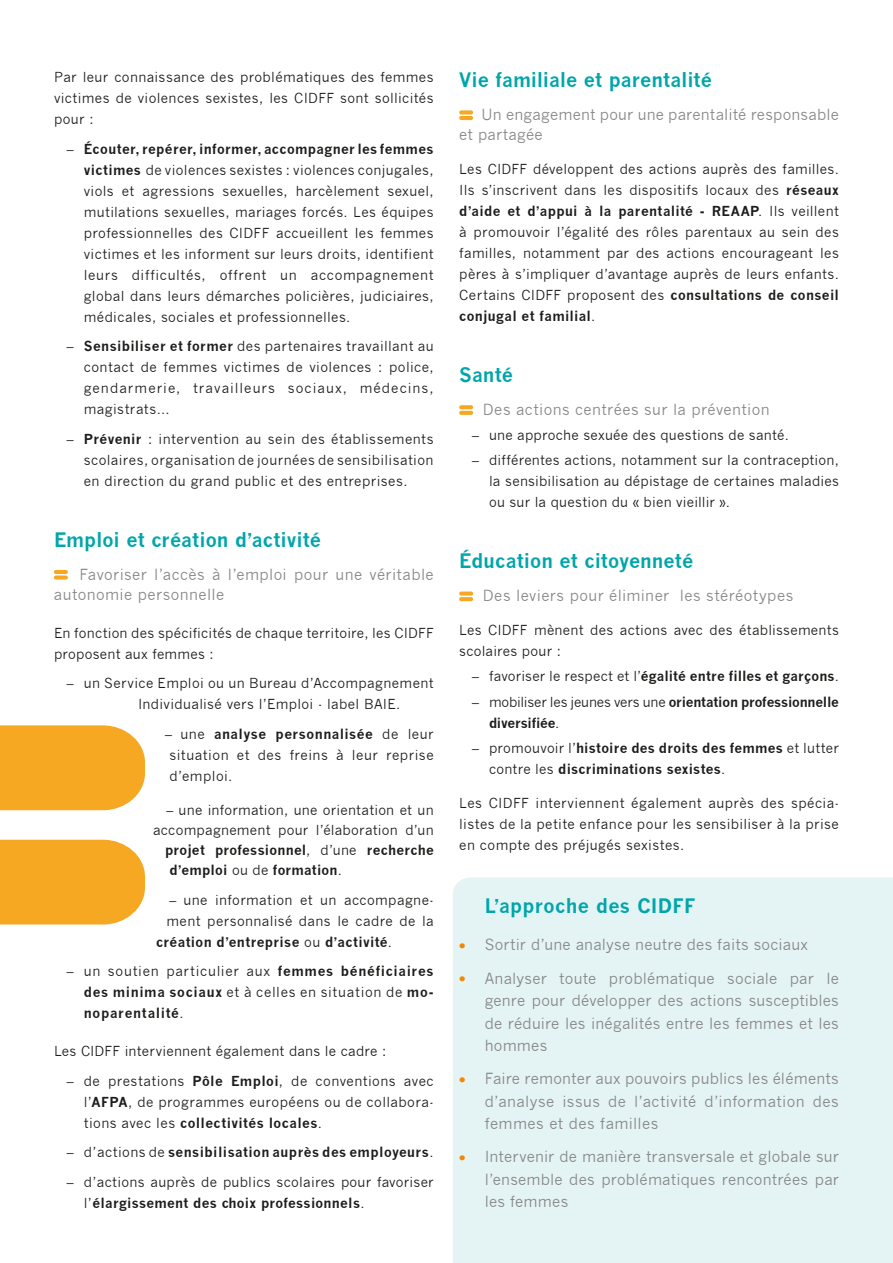
<style>
.page{position:relative;width:893px;height:1263px;background:#fff}
.page>*{position:absolute;margin:0;border:0;box-sizing:border-box;transform-origin:0 0}
.t1{font:700 19.5px "News Gothic";color:#00a6aa}
.t2{font:15px/22.5px "News Gothic";letter-spacing:.02em;color:#878787;text-align:justify}
.t3{font:13.5px/21px "News Gothic";letter-spacing:.025em;color:#1d1d1b;text-align:justify}
.t4{font:700 13.5px/21px "News Gothic";letter-spacing:.02em;color:#1d1d1b;text-align:justify}
.t5{font:700 13.5px/21px "News Gothic";letter-spacing:-.02em;color:#1d1d1b}
.s1{font-weight:700}
.s2{font-weight:400}
.s3{font-weight:700;font-size:18px;color:#f18805}
</style>
<div class="page">
<div style="left:453px;top:877px;width:440px;height:386px;background:#e4f3f4"></div>
<hr style="left:54px;top:570px;width:14px;height:4px;background:#f7a823;border-radius:2px">
<div style="left:54px;top:575px;width:14px;height:5px;background:#f7a823;border-radius:2px"></div>
<svg style="left:459px;top:110px;width:14px;height:4px"></svg>
<hr style="left:459px;top:116px;width:14px;height:4px;background:#f7a823;border-radius:2px">
<svg style="left:459px;top:405px;width:14px;height:4px"></svg>
<svg style="left:459px;top:411px;width:14px;height:4px"></svg>
<div style="left:459px;top:591px;width:14px;height:5px;background:#f7a823;border-radius:2px"></div>
<svg style="left:459px;top:597px;width:14px;height:4px"></svg>
<div style="left:0;top:725px;width:145px;height:85px;background:#f7a823"></div>
<div style="left:0;top:840px;width:145px;height:84px;background:#f7a823"></div>
<p class="t3" style="left:54px;top:67px;width:381px">Par leur connaissance des problématiques des femmes victimes de violences sexistes, les CIDFF sont sollicités pour :</p>
<p class="t3" style="left:84px;top:138px;width:351px;text-indent:-17px">– <span class="s1">Écouter, repérer, informer, accompagner les femmes victimes</span> de violences sexistes : violences conjugales, viols et agressions sexuelles, harcèlement sexuel, mutilations sexuelles, mariages forcés. Les équipes professionnelles des CIDFF accueillent les femmes victimes et les informent sur leurs droits, identifient leurs difficultés, offrent un accompagnement global dans leurs démarches policières, judiciaires, médicales, sociales et professionnelles.</p>
<p class="t3" style="left:84px;top:336px;width:351px;text-indent:-17px">– <span class="s1">Sensibiliser et former</span> des partenaires travaillant au contact de femmes victimes de violences : police, gendarmerie, travailleurs sociaux, médecins, magistrats...</p>
<p class="t3" style="left:84px;top:428px;width:351px;text-indent:-17px">– <span class="s1">Prévenir</span> : intervention au sein des établissements scolaires, organisation de journées de sensibilisation en direction du grand public et des entreprises.</p>
<h1 class="t1" style="left:54px;top:527px;width:268px">Emploi et création d’activité</h1>
<p class="t2" style="left:54px;top:564px;width:381px;line-height:20.2px;text-indent:25px">Favoriser l’accès à l’emploi pour une véritable autonomie personnelle</p>
<p class="t3" style="left:54px;top:622px;width:381px">En fonction des spécificités de chaque territoire, les CIDFF proposent aux femmes :</p>
<p class="t3" style="left:138px;top:673px;width:297px;text-indent:-71px">– un Service Emploi ou un Bureau d’Accompagnement<br>Individualisé vers l’Emploi - label BAIE.</p>
<p class="t3" style="left:170px;top:723px;width:266px;text-indent:-5px">– une <span class="s1">analyse personnalisée</span> de leur situation et des freins à leur reprise d’emploi.</p>
<p class="t3" style="left:167px;top:799px;width:269px">– une information, une orientation et un</p>
<p class="t3" style="left:153px;top:819px;width:282px">accompagnement pour l’élaboration d’un</p>
<p class="t4" style="left:165px;top:839px;width:270px">projet professionnel<span class="s2">, d’une</span> recherche</p>
<p class="t4" style="left:170px;top:860px;width:174px">d’emploi <span class="s2">ou de</span> formation<span class="s2">.</span></p>
<p class="t3" style="left:170px;top:889px;width:266px">– une information et un accompagne-</p>
<p class="t3" style="left:167px;top:910px;width:269px">ment personnalisé dans le cadre de la</p>
<p class="t4" style="left:156px;top:931px;width:238px">création d’entreprise <span class="s2">ou</span> d’activité<span class="s2">.</span></p>
<p class="t4" style="left:84px;top:961px;width:351px;text-indent:-17px"><span class="s2">– un soutien particulier aux</span> femmes bénéficiaires des minima sociaux <span class="s2">et à celles en situation de</span> mo&shy;noparentalité<span class="s2">.</span></p>
<p class="t3" style="left:54px;top:1041px;width:334px">Les CIDFF interviennent également dans le cadre :</p>
<p class="t3" style="left:84px;top:1070px;width:351px;text-indent:-17px">– de prestations <span class="s1">Pôle Emploi</span>, de conventions avec l’<span class="s1">AFPA</span>, de programmes européens ou de collabora&shy;tions avec les <span class="s1">collectivités locales</span>.</p>
<p class="t4" style="left:67px;top:1142px;width:368px"><span class="s2">– d’actions de</span> sensibilisation auprès des employeurs<span class="s2">.</span></p>
<p class="t3" style="left:84px;top:1171px;width:351px;text-indent:-17px">– d’actions auprès de publics scolaires pour favoriser l’<span class="s1">élargissement des choix professionnels</span>.</p>
<h1 class="t1" style="left:459px;top:68px;width:254px">Vie familiale et parentalité</h1>
<p class="t2" style="left:459px;top:105px;width:381px;line-height:20.2px;text-indent:22px">Un engagement pour une parentalité responsable et partagée</p>
<p class="t3" style="left:459px;top:159px;width:381px">Les CIDFF développent des actions auprès des familles.<br>Ils s’inscrivent dans les dispositifs locaux des <span class="s1">réseaux d’aide et d’appui à la parentalité - REAAP</span>. Ils veillent à promouvoir l’égalité des rôles parentaux au sein des familles, notamment par des actions encourageant les pères à s’impliquer d’avantage auprès de leurs enfants.<br>Certains CIDFF proposent des <span class="s1">consultations de conseil conjugal et familial</span>.</p>
<h1 class="t1" style="left:459px;top:363px;width:55px">Santé</h1>
<p class="t2" style="left:483px;top:398px;width:288px">Des actions centrées sur la prévention</p>
<p class="t3" style="left:472px;top:425px;width:318px">– une approche sexuée des questions de santé.</p>
<p class="t3" style="left:489px;top:450px;width:351px;text-indent:-17px">– différentes actions, notamment sur la contraception, la sensibilisation au dépistage de certaines maladies ou sur la question du « bien vieillir ».</p>
<h1 class="t1" style="left:459px;top:549px;width:235px">Éducation et citoyenneté</h1>
<p class="t2" style="left:483px;top:584px;width:312px">Des leviers pour éliminer les stéréotypes</p>
<p class="t3" style="left:459px;top:620px;width:381px">Les CIDFF mènent des actions avec des établissements scolaires pour :</p>
<p class="t4" style="left:472px;top:665px;width:368px"><span class="s2">– favoriser le respect et l’</span>égalité entre filles et garçons<span class="s2">.</span></p>
<p class="t5" style="left:489px;top:691px;width:351px;text-indent:-17px"><span class="s2">– mobiliser les jeunes vers une</span> orientation professionnelle diversifiée<span class="s2">.</span></p>
<p class="t4" style="left:489px;top:737px;width:351px;text-indent:-17px"><span class="s2">– promouvoir l’</span>histoire des droits des femmes <span class="s2">et lutter contre les</span> discriminations sexistes<span class="s2">.</span></p>
<p class="t3" style="left:459px;top:792px;width:381px">Les CIDFF interviennent également auprès des spécia&shy;listes de la petite enfance pour les sensibiliser à la prise en compte des préjugés sexistes.</p>
<h1 class="t1" style="left:485px;top:894px;width:212px">L’approche des CIDFF</h1>
<p class="t2" style="left:459px;top:934px;width:350px"><span class="s3">•</span> Sortir d’une analyse neutre des faits sociaux</p>
<p class="t2" style="left:485px;top:967px;width:356px;text-indent:-26px"><span class="s3">•</span> Analyser toute problématique sociale par le genre pour développer des actions susceptibles de réduire les inégalités entre les femmes et les hommes</p>
<p class="t2" style="left:485px;top:1067px;width:356px;text-indent:-26px"><span class="s3">•</span> Faire remonter aux pouvoirs publics les éléments d’analyse issus de l’activité d’information des femmes et des familles</p>
<p class="t2" style="left:485px;top:1146px;width:356px;text-indent:-26px"><span class="s3">•</span> Intervenir de manière transversale et globale sur l’ensemble des problématiques rencontrées par les femmes</p>
</div>
